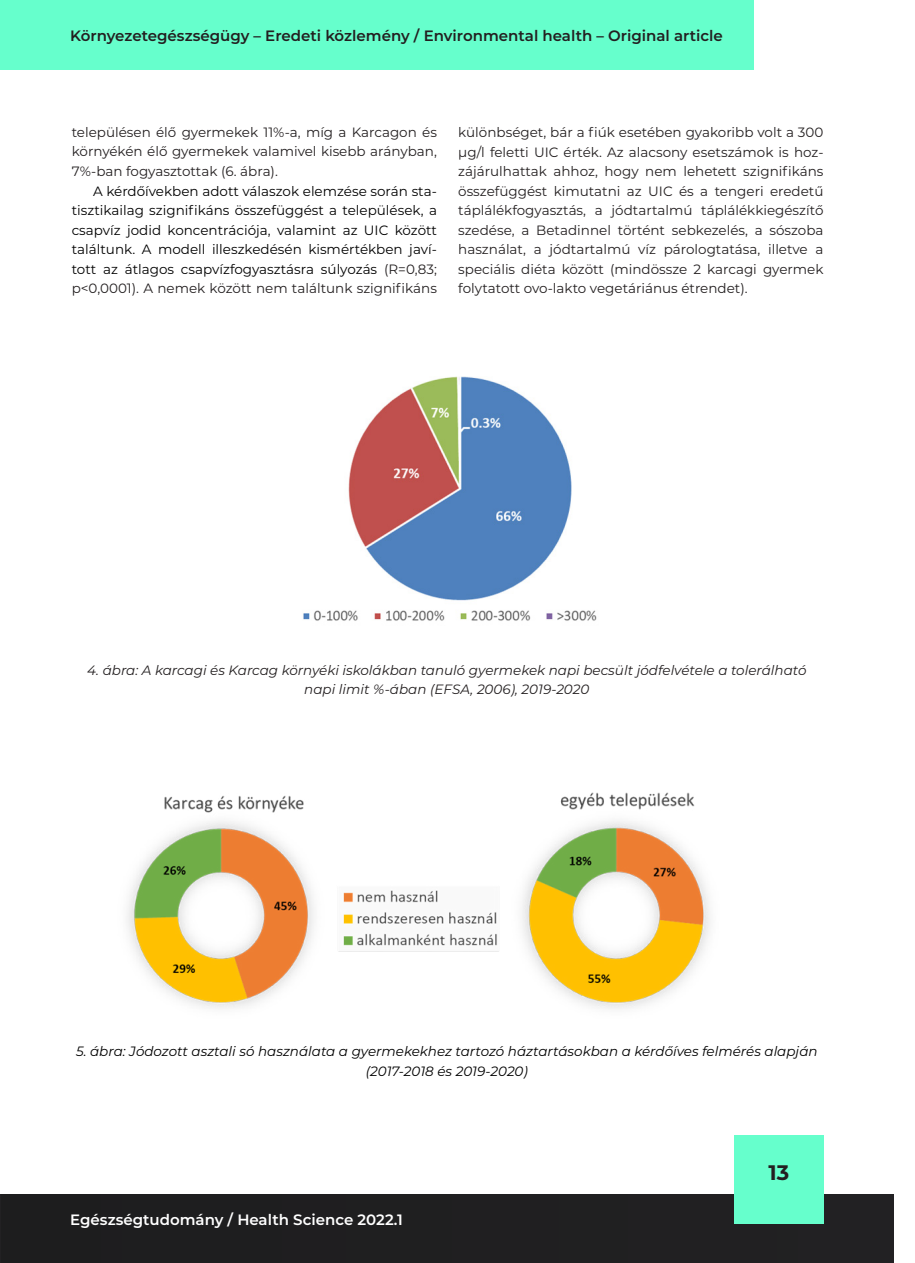
<style>
.page{position:relative;width:915px;height:1263px;background:#fff}
.page>*{position:absolute;margin:0;border:0;box-sizing:border-box;transform-origin:0 0}
.t1{font:700 21px "Montserrat";color:#231f20}
.t2{font:600 15px "Montserrat";color:#231f20}
.t3{font:600 15px "Montserrat";color:#fff}
.t4{font:13.5px/19.5px "Montserrat";color:#231f20;text-align:justify}
.t5{font:13.5px/19.5px "Montserrat";color:#000;text-align:justify}
.t6{font:italic 13.5px/19.5px "Montserrat";color:#231f20;text-align:center}
.t7{font:italic 13.5px/19.5px "Montserrat";color:#000;text-align:center}
.s1{color:#231f20}
</style>
<div class="page">
<div style="left:0;top:1195px;width:893px;height:68px;background:#1f1f20"></div>
<div style="left:733px;top:1135px;width:90px;height:89px;background:#6fc"></div>
<div style="left:0;top:1px;width:753px;height:69px;background:#6fc"></div>
<img style="left:303px;top:376px;width:294px;height:245px">
<img style="left:127px;top:792px;width:583px;height:217px">
<p class="t2" style="left:70px;top:25px;width:653px">Környezetegészségügy – Eredeti közlemény / Environmental health – Original article</p>
<p class="t4" style="left:72px;top:122px;width:366px">településen élő gyermekek 11%-a, míg a Karcagon és környékén élő gyermekek valamivel kisebb arányban, 7%-ban fogyasztottak (6. ábra).</p>
<p class="t5" style="left:72px;top:181px;width:366px;text-indent:21px">A kérdőívekben adott válaszok elemzése során sta&shy;tisztikailag szignifikáns összefüggést a települések, a csapvíz jodid koncentrációja, valamint az UIC között találtunk. A modell illeszkedésén kismértékben javí&shy;tott az átlagos csapvízfogyasztásra súlyozás <span class="s1">(R=0,83; p&lt;0,0001). A nemek között nem találtunk szignifikáns</span></p>
<p class="t4" style="left:458px;top:122px;width:366px">különbséget, bár a fiúk esetében gyakoribb volt a 300 µg/l feletti UIC érték. Az alacsony esetszámok is hoz&shy;zájárulhattak ahhoz, hogy nem lehetett szignifikáns összefüggést kimutatni az UIC és a tengeri eredetű táplálékfogyasztás, a jódtartalmú táplálékkiegészítő szedése, a Betadinnel történt sebkezelés, a sószoba használat, a jódtartalmú víz párologtatása, illetve a speciális diéta között (mindössze 2 karcagi gyermek folytatott ovo-lakto vegetáriánus étrendet).</p>
<p class="t6" style="left:87px;top:660px;width:720px">4. ábra: A karcagi és Karcag környéki iskolákban tanuló gyermekek napi becsült jódfelvétele a tolerálható napi limit %-ában (EFSA, 2006), 2019-2020</p>
<p class="t7" style="left:76px;top:1041px;width:742px">5. ábra: Jódozott asztali só használata a gyermekekhez tartozó háztartásokban a kérdőíves felmérés alapján (2017-2018 és 2019-2020)</p>
<p class="t3" style="left:70px;top:1209px;width:334px">Egészségtudomány / Health Science 2022.1</p>
<h1 class="t1" style="left:768px;top:1157px;width:22px">13</h1>
</div>
